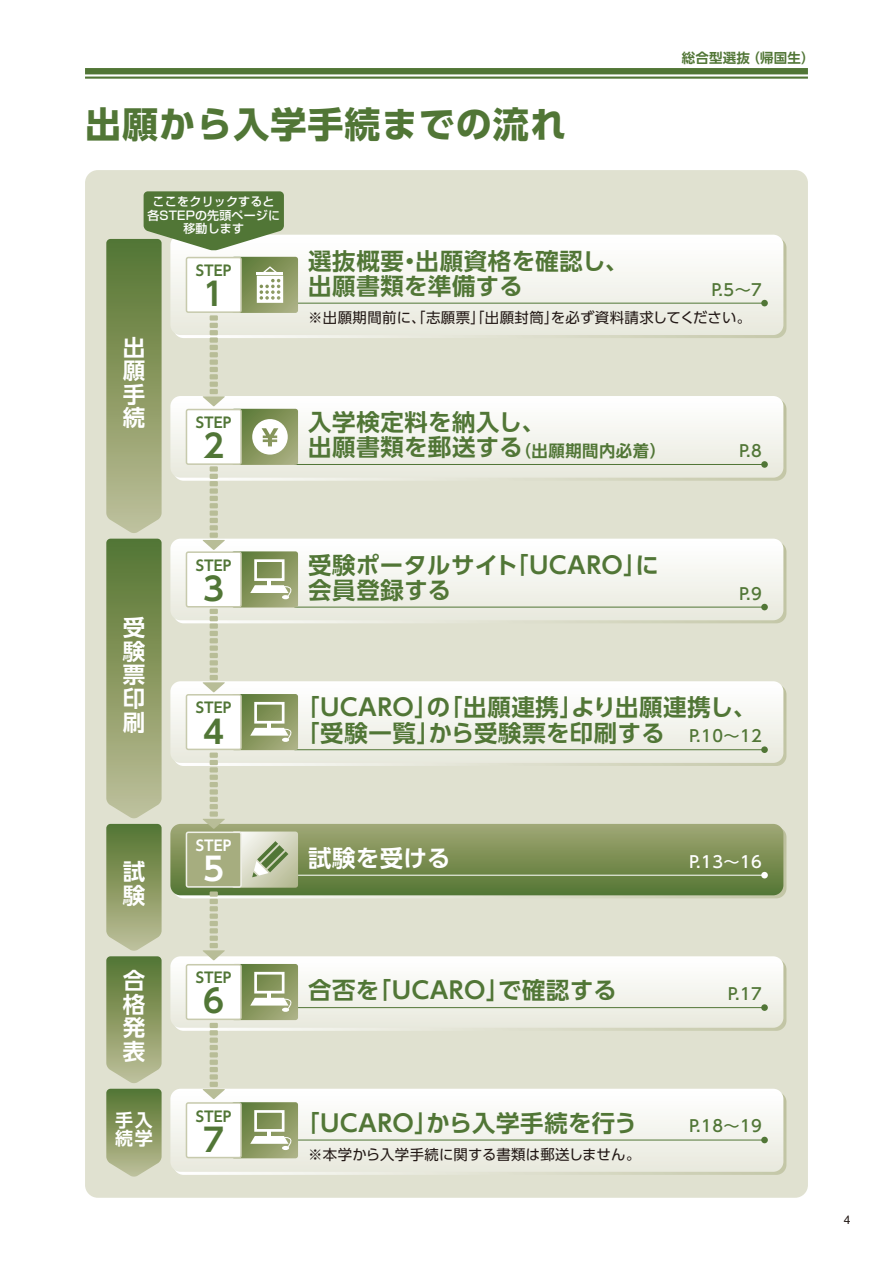
<style>
.page{position:relative;width:893px;height:1263px;background:#fff}
.page>*{position:absolute;margin:0;border:0;box-sizing:border-box;transform-origin:0 0}
.t1{font:700 36px "UD Shin Go Pro";letter-spacing:.03em;color:#517636}
.t2{font:700 31.8px "UD Shin Go Pro De";color:#517636}
.t3{font:700 31.8px "UD Shin Go Pro De";color:#fff}
.t4{font:700 23.4px/25.2px "UD Shin Go Pro De";letter-spacing:.02em;color:#517636}
.t5{font:700 23.4px "UD Shin Go Pro De";letter-spacing:-.035em;color:#517636}
.t6{font:700 23.4px "UD Shin Go Pro De";letter-spacing:-.03em;color:#517636}
.t7{font:700 23.4px "UD Shin Go Pro De";letter-spacing:.015em;color:#fff}
.t8{font:700 22.5px/23.7px "UD Shin Go Pro De";color:#fff;text-align:justify}
.t9{font:700 18px/18.9px "UD Shin Go Pro De";color:#fff}
.t10{font:500 16.2px "UD Shin Go Pro";color:#517636}
.t11{font:500 16.2px "UD Shin Go Pro";color:#fff}
.t12{font:14.4px "UD Shin Go Pro";letter-spacing:.015em;color:#221815}
.t13{font:700 14.4px "UD Shin Go Pro De";color:#517636}
.t14{font:700 14.4px "UD Shin Go Pro De";color:#fff}
.t15{font:700 13.5px "UD Shin Go Pro De";letter-spacing:.01em;color:#517636}
.t16{font:500 12px/13.5px "Shin Go Pro";letter-spacing:.015em;color:#fff;text-align:center}
.t17{font:12px "Helvetica LT Std";color:#221815}
.s1{font-size:16.35px}
.s2{font-family:"UD Shin Go Pro";font-weight:500;font-size:16.2px}
</style>
<div class="page">
<div style="left:85px;top:68px;width:723px;height:6px;background:#517636"></div>
<hr style="left:85px;top:77px;width:723px;height:2px;background:#517636">
<div style="left:85px;top:170px;width:723px;height:1028px;background:#e0e1d0;border-radius:13px"></div>
<svg style="left:106px;top:1089px;width:56px;height:88px;background:#8e9d6a"></svg>
<svg style="left:106px;top:539px;width:56px;height:544px;background:#909f6c"></svg>
<svg style="left:176px;top:544px;width:610px;height:79px"></svg>
<svg style="left:170px;top:539px;width:613px;height:81px;background:#f2f3ed"></svg>
<hr style="left:294px;top:607px;width:471px;height:1px;background:#517636">
<div style="left:761px;top:604px;width:7px;height:6px;background:#517636;border-radius:50%"></div>
<svg style="left:298px;top:402px;width:488px;height:79px"></svg>
<svg style="left:298px;top:396px;width:485px;height:82px;background:#f3f4ee"></svg>
<hr style="left:294px;top:464px;width:471px;height:1px;background:#517636">
<div style="left:761px;top:461px;width:7px;height:7px;background:#517636;border-radius:50%"></div>
<svg style="left:177px;top:687px;width:609px;height:79px"></svg>
<svg style="left:170px;top:681px;width:613px;height:82px;background:#f3f3ed"></svg>
<hr style="left:294px;top:749px;width:471px;height:1px;background:#517636">
<div style="left:761px;top:746px;width:7px;height:7px;background:#517636;border-radius:50%"></div>
<svg style="left:298px;top:240px;width:488px;height:98px"></svg>
<svg style="left:298px;top:235px;width:485px;height:100px;background:#f3f3ed"></svg>
<hr style="left:294px;top:303px;width:471px;height:1px;background:#517636">
<div style="left:761px;top:300px;width:7px;height:6px;background:#517636;border-radius:50%"></div>
<svg style="left:177px;top:1094px;width:609px;height:81px"></svg>
<svg style="left:170px;top:1089px;width:613px;height:83px;background:#f2f3ec"></svg>
<hr style="left:298px;top:1140px;width:467px;height:1px;background:#517636">
<div style="left:761px;top:1137px;width:7px;height:6px;background:#517636;border-radius:50%"></div>
<svg style="left:106px;top:191px;width:192px;height:342px"></svg>
<div style="left:210px;top:389px;width:8px;height:5px;background:#b8bd97"></div>
<div style="left:210px;top:374px;width:8px;height:5px;background:#b8bd97"></div>
<div style="left:210px;top:382px;width:8px;height:5px;background:#b8bd97"></div>
<div style="left:210px;top:367px;width:8px;height:5px;background:#b8bd97"></div>
<div style="left:210px;top:352px;width:8px;height:5px;background:#b8bd97"></div>
<div style="left:210px;top:359px;width:8px;height:6px;background:#b8bd97"></div>
<div style="left:210px;top:345px;width:8px;height:5px;background:#b8bd97"></div>
<div style="left:210px;top:330px;width:8px;height:5px;background:#b8bd97"></div>
<div style="left:210px;top:337px;width:8px;height:6px;background:#b8bd97"></div>
<div style="left:210px;top:323px;width:8px;height:5px;background:#b8bd97"></div>
<div style="left:210px;top:315px;width:8px;height:6px;background:#b8bd97"></div>
<svg style="left:186px;top:540px;width:112px;height:67px;background:#d1d7c2"></svg>
<div style="left:210px;top:533px;width:8px;height:5px;background:#b8bd97"></div>
<div style="left:210px;top:518px;width:8px;height:5px;background:#b8bd97"></div>
<div style="left:210px;top:525px;width:8px;height:5px;background:#b8bd97"></div>
<div style="left:210px;top:510px;width:8px;height:6px;background:#b8bd97"></div>
<div style="left:210px;top:496px;width:8px;height:5px;background:#b8bd97"></div>
<div style="left:210px;top:503px;width:8px;height:5px;background:#b8bd97"></div>
<div style="left:210px;top:488px;width:8px;height:6px;background:#b8bd97"></div>
<div style="left:210px;top:474px;width:8px;height:5px;background:#b8bd97"></div>
<div style="left:210px;top:481px;width:8px;height:5px;background:#b8bd97"></div>
<div style="left:210px;top:466px;width:8px;height:6px;background:#b8bd97"></div>
<svg style="left:186px;top:682px;width:112px;height:68px;background:#d2d7c2"></svg>
<div style="left:210px;top:675px;width:8px;height:5px;background:#b8bd97"></div>
<div style="left:210px;top:660px;width:8px;height:5px;background:#b8bd97"></div>
<div style="left:210px;top:668px;width:8px;height:5px;background:#b8bd97"></div>
<div style="left:210px;top:653px;width:8px;height:5px;background:#b8bd97"></div>
<div style="left:210px;top:638px;width:8px;height:5px;background:#b8bd97"></div>
<div style="left:210px;top:645px;width:8px;height:6px;background:#b8bd97"></div>
<div style="left:210px;top:631px;width:8px;height:5px;background:#b8bd97"></div>
<div style="left:210px;top:616px;width:8px;height:5px;background:#b8bd97"></div>
<div style="left:210px;top:623px;width:8px;height:6px;background:#b8bd97"></div>
<div style="left:210px;top:609px;width:8px;height:5px;background:#b8bd97"></div>
<svg style="left:170px;top:819px;width:616px;height:79px;background:#8e9e6b"></svg>
<div style="left:210px;top:811px;width:8px;height:6px;background:#b8bd97"></div>
<div style="left:210px;top:797px;width:8px;height:5px;background:#b8bd97"></div>
<div style="left:210px;top:804px;width:8px;height:5px;background:#b8bd97"></div>
<div style="left:210px;top:789px;width:8px;height:5px;background:#b8bd97"></div>
<div style="left:210px;top:775px;width:8px;height:5px;background:#b8bd97"></div>
<div style="left:210px;top:782px;width:8px;height:5px;background:#b8bd97"></div>
<div style="left:210px;top:767px;width:8px;height:5px;background:#b8bd97"></div>
<div style="left:210px;top:752px;width:8px;height:6px;background:#b8bd97"></div>
<div style="left:210px;top:760px;width:8px;height:5px;background:#b8bd97"></div>
<svg style="left:170px;top:950px;width:616px;height:81px"></svg>
<div style="left:210px;top:943px;width:8px;height:5px;background:#b8bd97"></div>
<div style="left:210px;top:928px;width:8px;height:5px;background:#b8bd97"></div>
<div style="left:210px;top:935px;width:8px;height:6px;background:#b8bd97"></div>
<div style="left:210px;top:921px;width:8px;height:5px;background:#b8bd97"></div>
<div style="left:210px;top:906px;width:8px;height:5px;background:#b8bd97"></div>
<div style="left:210px;top:913px;width:8px;height:6px;background:#b8bd97"></div>
<div style="left:210px;top:899px;width:8px;height:5px;background:#b8bd97"></div>
<div style="left:210px;top:891px;width:8px;height:6px;background:#b8bd97"></div>
<svg style="left:186px;top:1089px;width:112px;height:69px;background:#d2d8c3"></svg>
<div style="left:210px;top:1082px;width:8px;height:5px;background:#b8bd97"></div>
<div style="left:210px;top:1067px;width:8px;height:5px;background:#b8bd97"></div>
<div style="left:210px;top:1074px;width:8px;height:5px;background:#b8bd97"></div>
<div style="left:210px;top:1060px;width:8px;height:5px;background:#b8bd97"></div>
<div style="left:210px;top:1045px;width:8px;height:5px;background:#b8bd97"></div>
<div style="left:210px;top:1052px;width:8px;height:5px;background:#b8bd97"></div>
<div style="left:210px;top:1037px;width:8px;height:6px;background:#b8bd97"></div>
<div style="left:210px;top:1023px;width:8px;height:5px;background:#b8bd97"></div>
<div style="left:210px;top:1030px;width:8px;height:5px;background:#b8bd97"></div>
<h1 class="t1" style="left:85px;top:95px;width:482px">出願から入学手続までの流れ</h1>
<p class="t16" style="left:147px;top:193px;width:134px">ここをクリックすると各STEPの先頭ページに移動します</p>
<p class="t13" style="left:196px;top:259px;width:37px">STEP</p>
<h2 class="t2" style="left:203px;top:268px;width:23px">1</h2>
<p class="t4" style="left:308px;top:248px;width:322px">選抜概要・出願資格を確認し、出願書類を準備する</p>
<p class="t15" style="left:682px;top:47px;width:134px">総合型選抜（帰国生）</p>
<p class="t10" style="left:708px;top:276px;width:55px">Ｐ.5～7</p>
<p class="t8" style="left:123px;top:334px;width:24px">出願手続</p>
<p class="t8" style="left:123px;top:615px;width:24px">受験票印刷</p>
<p class="t8" style="left:123px;top:859px;width:24px">試験</p>
<p class="t8" style="left:123px;top:968px;width:24px">合格発表</p>
<p class="t9" style="left:115px;top:1110px;width:39px">手入続学</p>
<p class="t12" style="left:308px;top:306px;width:445px">※出願期間前に、「志願票」「出願封筒」を必ず資料請求してください。</p>
<p class="t4" style="left:308px;top:409px;width:238px">入学検定料を納入し、</p>
<p class="t13" style="left:196px;top:411px;width:37px">STEP</p>
<h2 class="t2" style="left:203px;top:420px;width:23px">2</h2>
<p class="t4" style="left:308px;top:434px;width:359px">出願書類を郵送する<span class="s1">（出願期間内必着）</span></p>
<p class="t10" style="left:736px;top:438px;width:27px">Ｐ. 8</p>
<p class="t4" style="left:308px;top:551px;width:352px">受験ポータルサイト「ＵＣＡＲＯ」に</p>
<p class="t13" style="left:196px;top:554px;width:37px">STEP</p>
<h2 class="t2" style="left:203px;top:563px;width:23px">3</h2>
<p class="t4" style="left:308px;top:577px;width:145px">会員登録する</p>
<p class="t10" style="left:736px;top:580px;width:27px">Ｐ. 9</p>
<p class="t5" style="left:296px;top:688px;width:461px">「ＵＣＡＲＯ」の「出願連携」より出願連携し、</p>
<p class="t13" style="left:196px;top:696px;width:37px">STEP</p>
<h2 class="t2" style="left:203px;top:705px;width:23px">4</h2>
<p class="t4" style="left:296px;top:719px;width:467px">「受験一覧」から受験票を印刷する <span class="s2">Ｐ.10～12</span></p>
<p class="t14" style="left:196px;top:834px;width:37px">STEP</p>
<h2 class="t3" style="left:203px;top:843px;width:23px">5</h2>
<p class="t13" style="left:196px;top:966px;width:37px">STEP</p>
<h2 class="t2" style="left:203px;top:975px;width:23px">6</h2>
<p class="t13" style="left:196px;top:1104px;width:37px">STEP</p>
<h2 class="t2" style="left:203px;top:1114px;width:23px">7</h2>
<p class="t7" style="left:308px;top:839px;width:144px">試験を受ける</p>
<p class="t11" style="left:686px;top:848px;width:77px">Ｐ.13～16</p>
<p class="t4" style="left:308px;top:977px;width:310px">合否を「ＵＣＡＲＯ」で確認する</p>
<p class="t10" style="left:725px;top:981px;width:39px">Ｐ.17</p>
<p class="t6" style="left:296px;top:1104px;width:342px">「ＵＣＡＲＯ」から入学手続を行う</p>
<p class="t10" style="left:686px;top:1113px;width:77px">Ｐ.18～19</p>
<p class="t12" style="left:308px;top:1143px;width:334px">※本学から入学手続に関する書類は郵送しません。</p>
<p class="t17" style="left:844px;top:1213px;width:8px">4</p>
</div>
